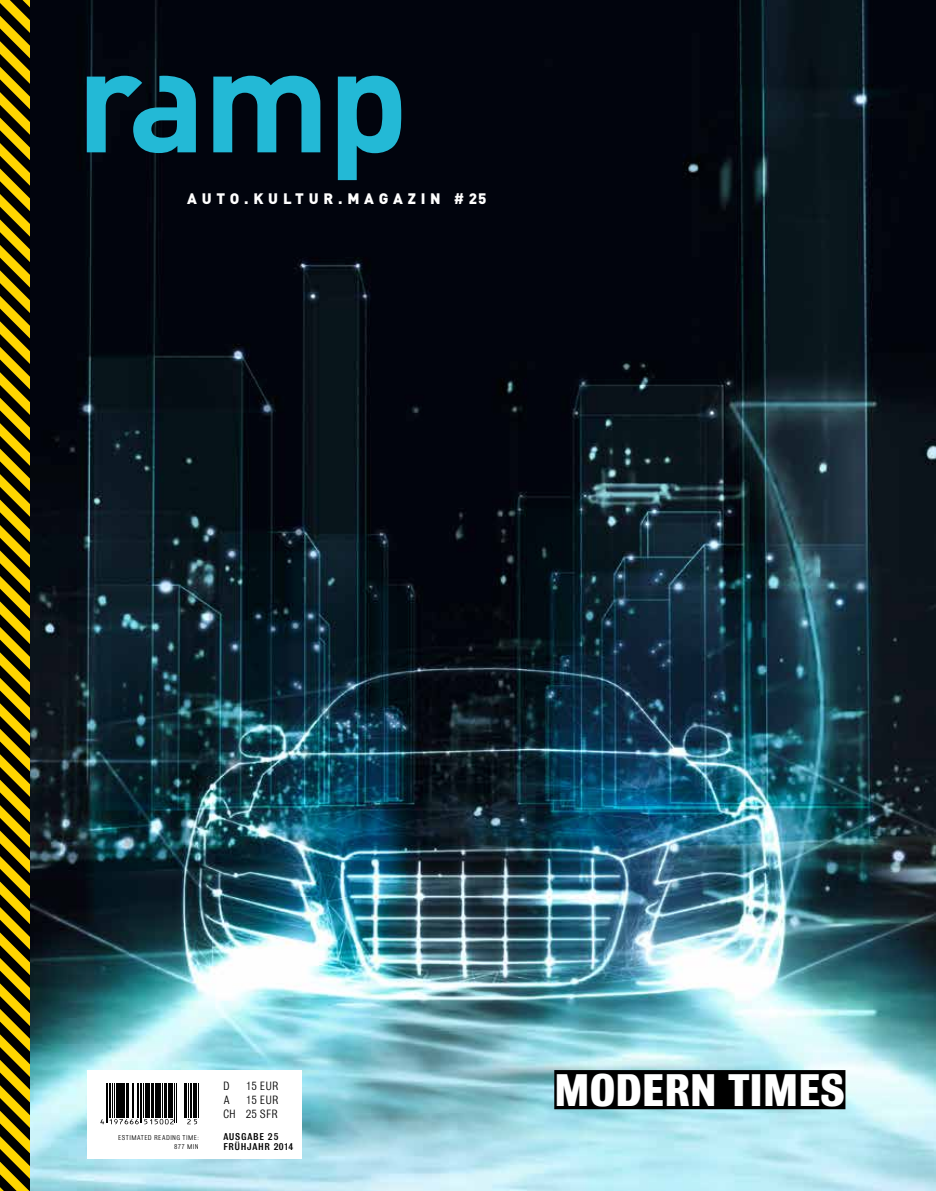
<style>
.page{position:relative;width:936px;height:1191px;background:#fff}
.page>*{position:absolute;margin:0;border:0;box-sizing:border-box;transform-origin:0 0}
.t1{font:700 48.45px "Bulldog";letter-spacing:-.01em;color:#fff}
.t2{font:900 15px "DIN";letter-spacing:.32em;color:#fff}
.t3{font:12.75px/14.2px "Bulldog";color:#000}
.t4{font:500 10.5px/10.1px "Bulldog";letter-spacing:.055em;color:#000}
.t5{font:7.5px/9px "Bulldog";letter-spacing:.055em;color:#000;text-align:right}
.s1{font-weight:700}
</style>
<div class="page">
<img style="left:30px;top:0;width:905px;height:1191px">
<div style="left:88px;top:1070px;width:214px;height:88px;background:#fff"></div>
<svg style="left:0;top:0;width:30px;height:1191px;background:#7f6a00"></svg>
<svg style="left:102px;top:1083px;width:96px;height:42px"></svg>
<hr style="left:106px;top:1083px;width:1px;height:39px;background:#000">
<hr style="left:107px;top:1083px;width:1px;height:39px;background:#000">
<hr style="left:109px;top:1083px;width:2px;height:35px;background:#000">
<hr style="left:112px;top:1083px;width:1px;height:35px;background:#000">
<hr style="left:115px;top:1083px;width:1px;height:35px;background:#000">
<hr style="left:116px;top:1083px;width:2px;height:35px;background:#000">
<hr style="left:119px;top:1083px;width:2px;height:35px;background:#000">
<hr style="left:122px;top:1083px;width:1px;height:35px;background:#000">
<hr style="left:124px;top:1083px;width:1px;height:35px;background:#000">
<hr style="left:126px;top:1083px;width:3px;height:35px;background:#000">
<hr style="left:132px;top:1083px;width:1px;height:35px;background:#000">
<hr style="left:133px;top:1083px;width:1px;height:35px;background:#000">
<hr style="left:137px;top:1083px;width:1px;height:35px;background:#000">
<hr style="left:139px;top:1083px;width:1px;height:35px;background:#000">
<hr style="left:140px;top:1083px;width:1px;height:39px;background:#000">
<hr style="left:141px;top:1083px;width:1px;height:39px;background:#000">
<hr style="left:143px;top:1083px;width:1px;height:35px;background:#000">
<hr style="left:145px;top:1083px;width:2px;height:35px;background:#000">
<hr style="left:148px;top:1083px;width:2px;height:35px;background:#000">
<hr style="left:151px;top:1083px;width:2px;height:35px;background:#000">
<hr style="left:153px;top:1083px;width:1px;height:35px;background:#000">
<hr style="left:156px;top:1083px;width:2px;height:35px;background:#000">
<hr style="left:159px;top:1083px;width:2px;height:35px;background:#000">
<hr style="left:162px;top:1083px;width:1px;height:35px;background:#000">
<hr style="left:164px;top:1083px;width:2px;height:35px;background:#000">
<hr style="left:168px;top:1083px;width:1px;height:35px;background:#000">
<hr style="left:169px;top:1083px;width:2px;height:35px;background:#000">
<hr style="left:171px;top:1083px;width:2px;height:35px;background:#000">
<hr style="left:174px;top:1083px;width:1px;height:39px;background:#000">
<hr style="left:176px;top:1083px;width:1px;height:39px;background:#000">
<hr style="left:184px;top:1083px;width:1px;height:35px;background:#000">
<hr style="left:185px;top:1083px;width:2px;height:35px;background:#000">
<hr style="left:188px;top:1083px;width:1px;height:35px;background:#000">
<hr style="left:190px;top:1083px;width:2px;height:35px;background:#000">
<hr style="left:193px;top:1083px;width:1px;height:35px;background:#000">
<hr style="left:194px;top:1083px;width:2px;height:35px;background:#000">
<hr style="left:198px;top:1083px;width:1px;height:35px;background:#000">
<svg style="left:100px;top:1119px;width:4px;height:5px"></svg>
<svg style="left:110px;top:1119px;width:64px;height:5px"></svg>
<svg style="left:187px;top:1119px;width:10px;height:5px"></svg>
<svg style="left:87px;top:76px;width:314px;height:104px;background:#0f5263"></svg>
<div style="left:554px;top:1070px;width:291px;height:39px;background:#000"></div>
<h2 class="t2" style="left:187px;top:188px;width:301px">AUTO.KULTUR.MAGAZIN <span class="s1">#</span>25</h2>
<p class="t5" style="left:118px;top:1132px;width:82px">ESTIMATED READING TIME:<br>877 MIN</p>
<h3 class="t3" style="left:223px;top:1078px;width:57px">D 15 EUR<br>A</h3>
<h3 class="t3" style="left:223px;top:1092px;width:57px;text-align:right">15 EUR<br>CH 25 SFR</h3>
<h3 class="t4" style="left:223px;top:1131px;width:71px">AUSGABE 25<br>FRÜHJAHR 2014</h3>
<h1 class="t1" style="left:554px;top:1065px;width:292px">MODERN TIMES</h1>
</div>
